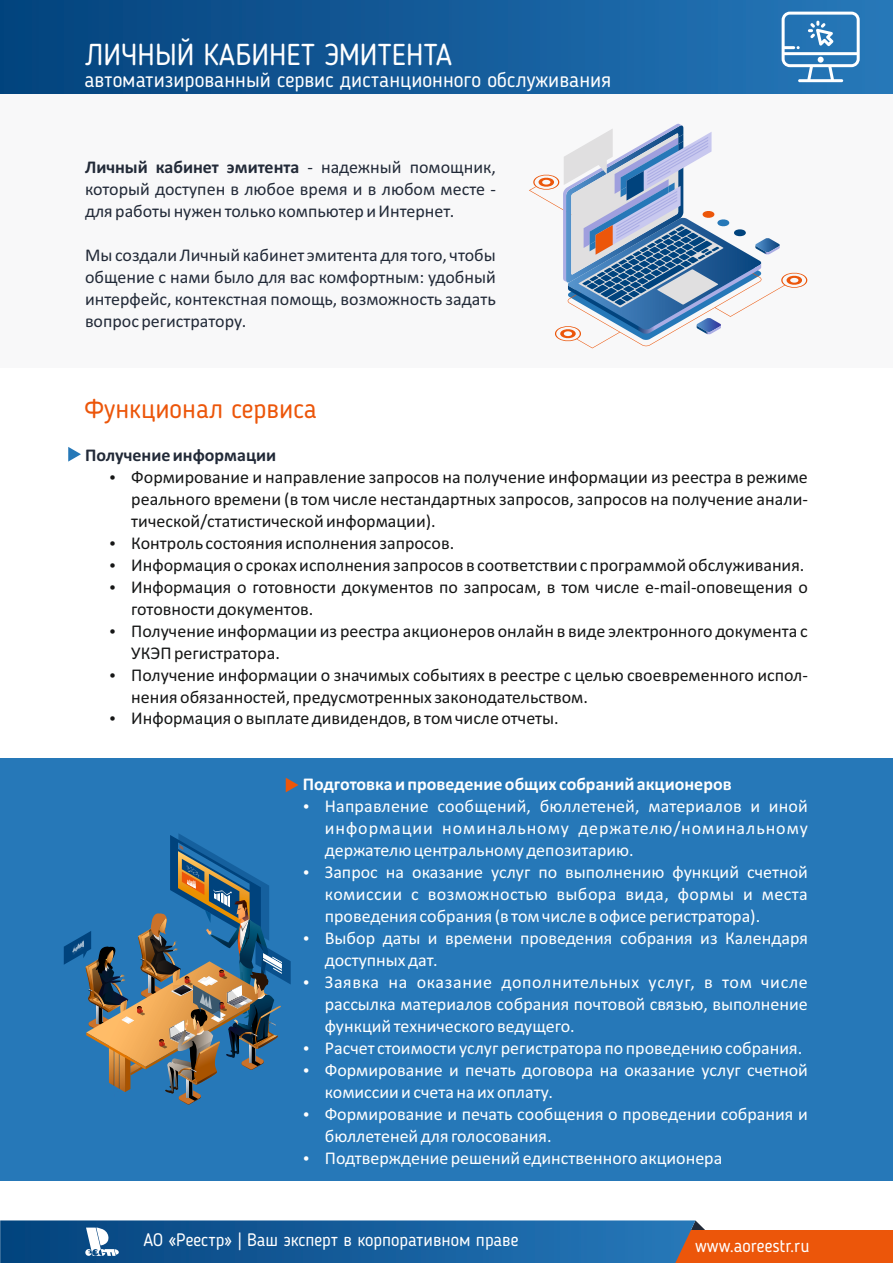
<style>
.page{position:relative;width:893px;height:1263px;background:#fff}
.page>*{position:absolute;margin:0;border:0;box-sizing:border-box;transform-origin:0 0}
.t1{font:30px "Blogger Sans";color:#fff}
.t2{font:27px "Blogger Sans";color:#ec560a}
.t3{font:21px "Blogger Sans";color:#fff}
.t4{font:18px/21.9px "Calibri";color:#fff}
.t5{font:18px/21.9px "Calibri";color:#151616}
.t6{font:18px/21.9px "Calibri";color:#222a38;text-align:justify}
.t7{font:18px "Blogger Sans";color:#fff}
.t8{font:700 18px "Calibri";color:#fff}
.t9{font:700 18px "Calibri";color:#222a38}
.s1{font-weight:700}
</style>
<div class="page">
<div style="left:0;top:758px;width:893px;height:423px;background:#2678b8"></div>
<div style="left:0;top:94px;width:893px;height:274px;background:#f8f8f9"></div>
<div style="left:567px;top:1230px;width:326px;height:33px;background:#ec560a"></div>
<svg style="left:0;top:1220px;width:705px;height:43px;background:#206099"></svg>
<div style="left:0;top:0;width:893px;height:94px;background:linear-gradient(to right,#03427c,#2778b9)"></div>
<svg style="left:68px;top:447px;width:13px;height:15px"></svg>
<svg style="left:782px;top:12px;width:78px;height:70px"></svg>
<svg style="left:529px;top:124px;width:279px;height:224px"></svg>
<svg style="left:286px;top:778px;width:12px;height:14px"></svg>
<svg style="left:64px;top:834px;width:227px;height:271px"></svg>
<h1 class="t1" style="left:85px;top:42px;width:368px">ЛИЧНЫЙ КАБИНЕТ ЭМИТЕНТА</h1>
<p class="t3" style="left:84px;top:71px;width:528px">автоматизированный сервис дистанционного обслуживания</p>
<p class="t6" style="left:85px;top:158px;width:412px"><span class="s1">Личный кабинет эмитента</span> - надежный помощник, который доступен в любое время и в любом месте - для работы нужен только компьютер и Интернет.</p>
<p class="t6" style="left:85px;top:246px;width:412px">Мы создали Личный кабинет эмитента для того, чтобы общение с нами было для вас комфортным: удобный интерфейс, контекстная помощь, возможность задать вопрос регистратору.</p>
<h2 class="t2" style="left:84px;top:397px;width:234px">Функционал сервиса</h2>
<p class="t9" style="left:85px;top:447px;width:193px">Получение информации</p>
<p class="t5" style="left:131px;top:467px;width:678px;text-align:justify">Формирование и направление запросов на получение информации из реестра в режиме реального времени (в том числе нестандартных запросов, запросов на получение анали&shy;тической/статистической информации).</p>
<p class="t5" style="left:131px;top:533px;width:324px">Контроль состояния исполнения запросов.</p>
<p class="t5" style="left:131px;top:555px;width:675px">Информация о сроках исполнения запросов в соответствии с программой обслуживания.</p>
<p class="t5" style="left:131px;top:577px;width:678px">Информация о готовности документов по запросам, в том числе e-mail-оповещения о готовности документов.</p>
<p class="t5" style="left:131px;top:621px;width:678px">Получение информации из реестра акционеров онлайн в виде электронного документа с<br>УКЭП регистратора.</p>
<p class="t5" style="left:131px;top:665px;width:678px">Получение информации о значимых событиях в реестре с целью своевременного испол&shy;нения обязанностей, предусмотренных законодательством.</p>
<p class="t5" style="left:131px;top:709px;width:429px">Информация о выплате дивидендов, в том числе отчеты.</p>
<p class="t8" style="left:303px;top:777px;width:430px">Подготовка и проведение общих собраний акционеров</p>
<p class="t4" style="left:325px;top:797px;width:485px">Направление сообщений, бюллетеней, материалов и иной информации номинальному держателю/номинальному держателю центральному депозитарию.<br>Запрос на оказание услуг по выполнению функций счетной комиссии с возможностью выбора вида, формы и места проведения собрания (в том числе в офисе регистратора).</p>
<p class="t4" style="left:325px;top:929px;width:485px">Выбор даты и времени проведения собрания из Календаря доступных дат.</p>
<p class="t4" style="left:325px;top:973px;width:485px;text-align:justify">Заявка на оказание дополнительных услуг, в том числе рассылка материалов собрания почтовой связью, выполнение функций технического ведущего.</p>
<p class="t4" style="left:325px;top:1039px;width:485px">Расчет стоимости услуг регистратора по проведению собрания.<br>Формирование и печать договора на оказание услуг счетной комиссии и счета на их оплату.</p>
<p class="t4" style="left:325px;top:1104px;width:485px">Формирование и печать сообщения о проведении собрания и бюллетеней для голосования.</p>
<p class="t4" style="left:325px;top:1148px;width:399px">Подтверждение решений единственного акционера</p>
<p class="t7" style="left:143px;top:1233px;width:377px">АО «Реестр» | Ваш эксперт в корпоративном праве</p>
<p class="t7" style="left:695px;top:1239px;width:116px">www.aoreestr.ru</p>
</div>
